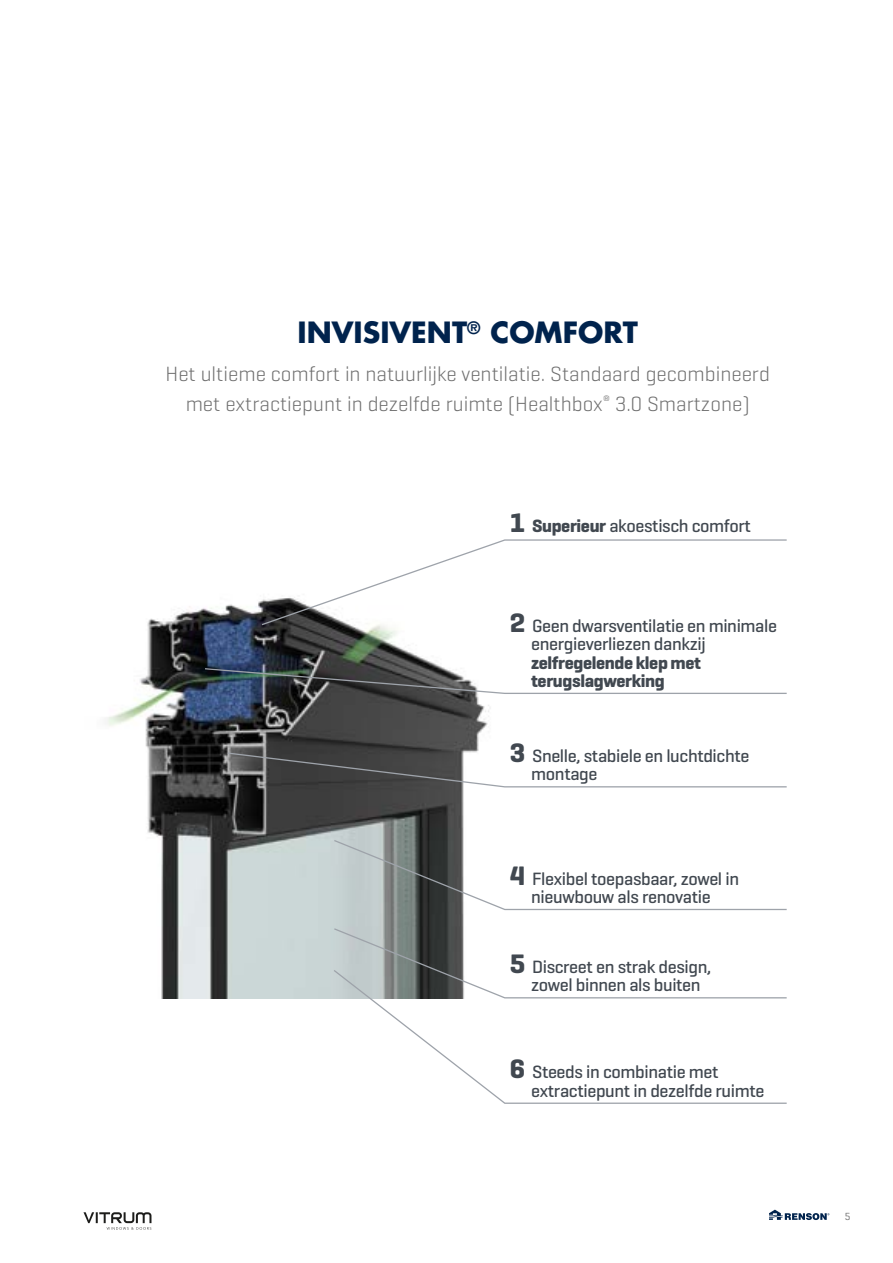
<style>
.page{position:relative;width:893px;height:1263px;background:#fff}
.page>*{position:absolute;margin:0;border:0;box-sizing:border-box;transform-origin:0 0}
.t1{font:700 28.5px "Futura Std";color:#00234d}
.t2{font:300 21px/30px "Geogrotesque";color:#6e6e6e;text-align:center}
.t3{font:500 18.15px/18.1px "Geogrotesque";letter-spacing:-.02em;color:#414850}
.t4{font:700 18.15px/18.1px "Geogrotesque";letter-spacing:-.02em;color:#414850}
.t5{font:10.5px "Geogrotesque";color:#6e6e6e}
.s1{font-weight:700;font-size:27.15px}
.s2{font-weight:700}
</style>
<div class="page">
<img style="left:107px;top:601px;width:382px;height:398px">
<svg style="left:333px;top:927px;width:156px;height:41px"></svg>
<svg style="left:333px;top:839px;width:454px;height:72px"></svg>
<svg style="left:226px;top:752px;width:561px;height:36px"></svg>
<svg style="left:204px;top:667px;width:583px;height:28px"></svg>
<svg style="left:260px;top:539px;width:527px;height:87px"></svg>
<svg style="left:332px;top:968px;width:455px;height:136px"></svg>
<svg style="left:769px;top:1209px;width:60px;height:11px"></svg>
<img style="left:83px;top:1212px;width:69px;height:18px">
<h1 class="t1" style="left:298px;top:314px;width:342px">INVISIVENT<sup>®</sup> COMFORT</h1>
<p class="t2" style="left:166px;top:358px;width:606px">Het ultieme comfort in natuurlijke ventilatie. Standaard gecombineerd met extractiepunt in dezelfde ruimte (Healthbox<sup>®</sup> 3.0 Smartzone)</p>
<p class="t3" style="left:510px;top:516px;width:243px"><span class="s1">1</span> <span class="s2">Superieur</span> akoestisch comfort</p>
<p class="t3" style="left:531px;top:616px;width:247px;text-indent:-21px"><span class="s1">2</span> Geen dwarsventilatie en minimale energieverliezen dankzij</p>
<p class="t4" style="left:531px;top:653px;width:171px">zelfregelende klep met terugslagwerking</p>
<p class="t3" style="left:531px;top:746px;width:220px;text-indent:-21px"><span class="s1">3</span> Snelle, stabiele en luchtdichte montage</p>
<p class="t3" style="left:510px;top:869px;width:231px;text-align:center"><span class="s1">4</span> Flexibel toepasbaar, zowel in nieuwbouw als renovatie</p>
<p class="t3" style="left:510px;top:957px;width:203px;text-align:center"><span class="s1">5</span> Discreet en strak design, zowel binnen als buiten</p>
<p class="t3" style="left:531px;top:1063px;width:235px;text-indent:-21px"><span class="s1">6</span> Steeds in combinatie met extractiepunt in dezelfde ruimte</p>
<p class="t5" style="left:845px;top:1210px;width:7px">5</p>
</div>
